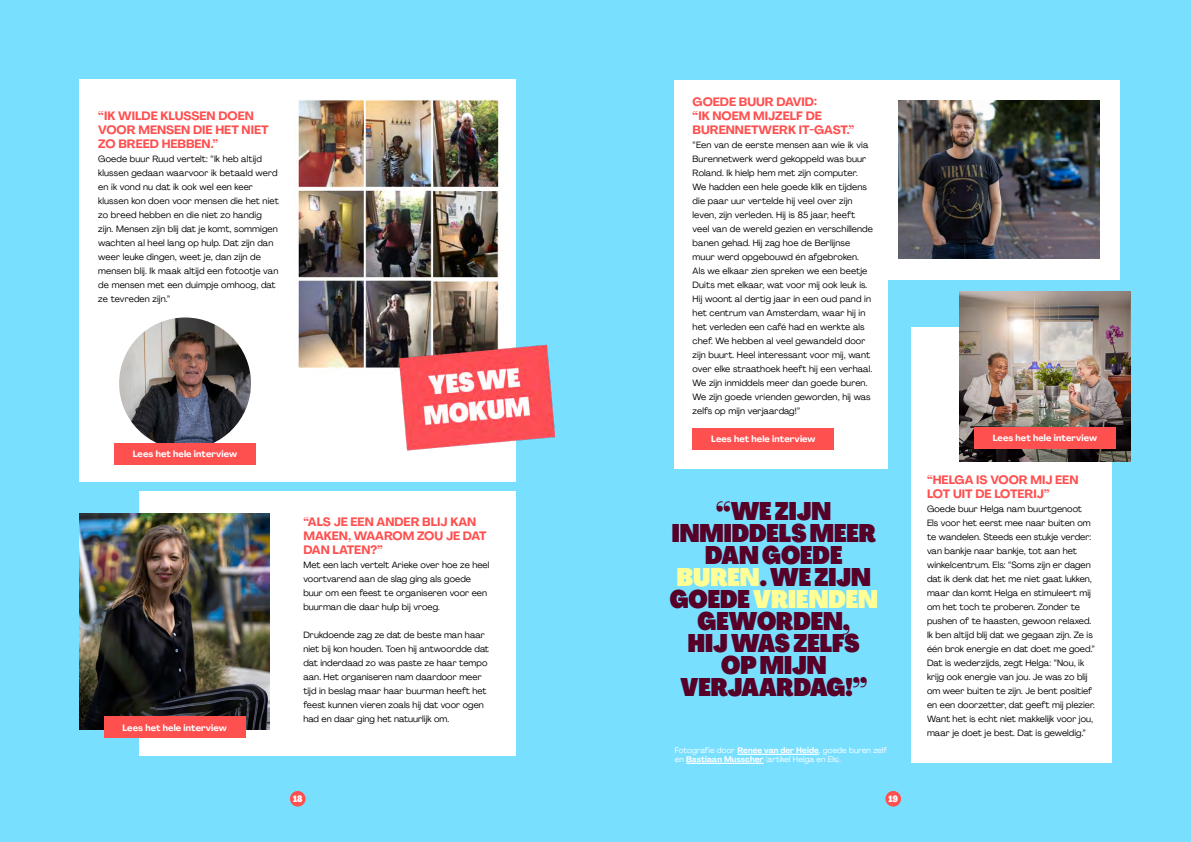
<style>
.page{position:relative;width:1191px;height:842px;background:#fff}
.page>*{position:absolute;margin:0;border:0;box-sizing:border-box;transform-origin:0 0}
.t1{font:25px/22px "Agrandir Variable";color:#570028;text-align:center}
.t2{font:12px/14px "Agrandir Variable";color:#ff5050}
.t3{font:9px/14px "Agrandir Variable";letter-spacing:.005em;color:#000}
.t4{font:9px "Agrandir Variable";letter-spacing:.015em;color:#fff}
.t5{font:8px/9px "Agrandir Variable";letter-spacing:.005em;color:#fff}
.s1{color:#ffff95}
</style>
<div class="page">
<div style="left:595px;top:0;width:596px;height:842px;background:#79dfff"></div>
<div style="left:0;top:0;width:595px;height:842px;background:#79dfff"></div>
<div style="left:674px;top:80px;width:213px;height:388px;background:#fff"></div>
<div style="left:910px;top:327px;width:201px;height:436px;background:#fff"></div>
<div style="left:886px;top:80px;width:234px;height:199px;background:#fff"></div>
<div style="left:79px;top:79px;width:437px;height:403px;background:#fff"></div>
<div style="left:139px;top:491px;width:377px;height:265px;background:#fff"></div>
<div style="left:290px;top:791px;width:15px;height:16px;background:#ff5050;border-radius:50%"></div>
<div style="left:885px;top:791px;width:16px;height:16px;background:#ff5050;border-radius:50%"></div>
<img style="left:899px;top:100px;width:200px;height:159px">
<div style="left:693px;top:428px;width:141px;height:21px;background:#ff5050"></div>
<img style="left:959px;top:291px;width:171px;height:171px">
<div style="left:974px;top:427px;width:141px;height:22px;background:#ff5050"></div>
<img style="left:298px;top:100px;width:201px;height:268px">
<img style="left:79px;top:513px;width:190px;height:216px">
<div style="left:104px;top:717px;width:141px;height:21px;background:#ff5050"></div>
<img style="left:119px;top:317px;width:132px;height:132px;border-radius:66px">
<div style="left:115px;top:443px;width:140px;height:22px;background:#ff5050"></div>
<hr style="left:737px;top:754px;width:82px;height:1px;background:#fff">
<hr style="left:686px;top:763px;width:77px;height:1px;background:#fff">
<img style="left:384px;top:339px;width:172px;height:112px">
<h2 class="t2" style="left:98px;top:109px;width:172px">“IK WILDE KLUSSEN DOEN<br>VOOR MENSEN DIE HET NIET<br>ZO BREED HEBBEN.”</h2>
<p class="t3" style="left:98px;top:152px;width:182px">Goede buur Ruud vertelt: “Ik heb altijd klussen gedaan waarvoor ik betaald werd en ik vond nu dat ik ook wel een keer klussen kon doen voor mensen die het niet zo breed hebben en die niet zo handig zijn. Mensen zijn blij dat je komt, sommigen wachten al heel lang op hulp. Dat zijn dan weer leuke dingen, weet je, dan zijn de mensen blij. Ik maak altijd een fotootje van de mensen met een duimpje omhoog, dat ze tevreden zijn.”</p>
<p class="t4" style="left:133px;top:449px;width:106px">Lees het hele interview</p>
<h2 class="t2" style="left:692px;top:95px;width:163px">GOEDE BUUR DAVID:<br>“IK NOEM MIJZELF DE<br>BURENNETWERK IT-GAST.”</h2>
<p class="t3" style="left:692px;top:138px;width:182px">“Een van de eerste mensen aan wie ik via Burennetwerk werd gekoppeld was buur Roland. Ik hielp hem met zijn computer.<br>We hadden een hele goede klik en tijdens die paar uur vertelde hij veel over zijn leven, zijn verleden. Hij is 85 jaar, heeft veel van de wereld gezien en verschillende banen gehad. Hij zag hoe de Berlijnse muur werd opgebouwd én afgebroken.<br>Als we elkaar zien spreken we een beetje Duits met elkaar, wat voor mij ook leuk is.<br>Hij woont al dertig jaar in een oud pand in het centrum van Amsterdam, waar hij in het verleden een café had en werkte als chef. We hebben al veel gewandeld door zijn buurt. Heel interessant voor mij, want over elke straathoek heeft hij een verhaal.<br>We zijn inmiddels meer dan goede buren.<br>We zijn goede vrienden geworden, hij was zelfs op mijn verjaardag!”</p>
<p class="t4" style="left:711px;top:433px;width:106px">Lees het hele interview</p>
<p class="t4" style="left:122px;top:722px;width:106px">Lees het hele interview</p>
<h2 class="t2" style="left:303px;top:515px;width:185px">“ALS JE EEN ANDER BLIJ KAN<br>MAKEN, WAAROM ZOU JE DAT<br>DAN LATEN?”</h2>
<p class="t3" style="left:303px;top:558px;width:187px">Met een lach vertelt Arieke over hoe ze heel voortvarend aan de slag ging als goede buur om een feest te organiseren voor een buurman die daar hulp bij vroeg.</p>
<p class="t3" style="left:303px;top:628px;width:187px">Drukdoende zag ze dat de beste man haar niet bij kon houden. Toen hij antwoordde dat dat inderdaad zo was paste ze haar tempo aan. Het organiseren nam daardoor meer tijd in beslag maar haar buurman heeft het feest kunnen vieren zoals hij dat voor ogen had en daar ging het natuurlijk om.</p>
<h1 class="t1" style="left:669px;top:500px;width:210px">“WE ZIJN<br>INMIDDELS MEER<br>DAN GOEDE<br><span class="s1">BUREN</span>. WE ZIJN<br>GOEDE <span class="s1">VRIENDEN<br></span>GEWORDEN,<br>HIJ WAS ZELFS<br>OP MIJN<br>VERJAARDAG!”</h1>
<p class="t5" style="left:675px;top:746px;width:214px">Fotografie door Renée van der Heide, goede buren zelf en Bastiaan Musscher (artikel Helga en Els).</p>
<p class="t4" style="left:293px;top:794px;width:11px">18</p>
<p class="t4" style="left:888px;top:794px;width:11px">19</p>
<p class="t4" style="left:992px;top:433px;width:106px">Lees het hele interview</p>
<h2 class="t2" style="left:927px;top:473px;width:153px">“HELGA IS VOOR MIJ EEN<br>LOT UIT DE LOTERIJ”</h2>
<p class="t3" style="left:927px;top:502px;width:169px">Goede buur Helga nam buurtgenoot Els voor het eerst mee naar buiten om te wandelen. Steeds een stukje verder: van bankje naar bankje, tot aan het winkelcentrum. Els: “Soms zijn er dagen dat ik denk dat het me niet gaat lukken, maar dan komt Helga en stimuleert mij om het toch te proberen. Zonder te pushen of te haasten, gewoon relaxed.<br>Ik ben altijd blij dat we gegaan zijn. Ze is één brok energie en dat doet me goed.” Dat is wederzijds, zegt Helga: “Nou, ik krijg ook energie van jou. Je was zo blij om weer buiten te zijn. Je bent positief en een doorzetter, dat geeft mij plezier.<br>Want het is echt niet makkelijk voor jou, maar je doet je best. Dat is geweldig.”</p>
</div>
